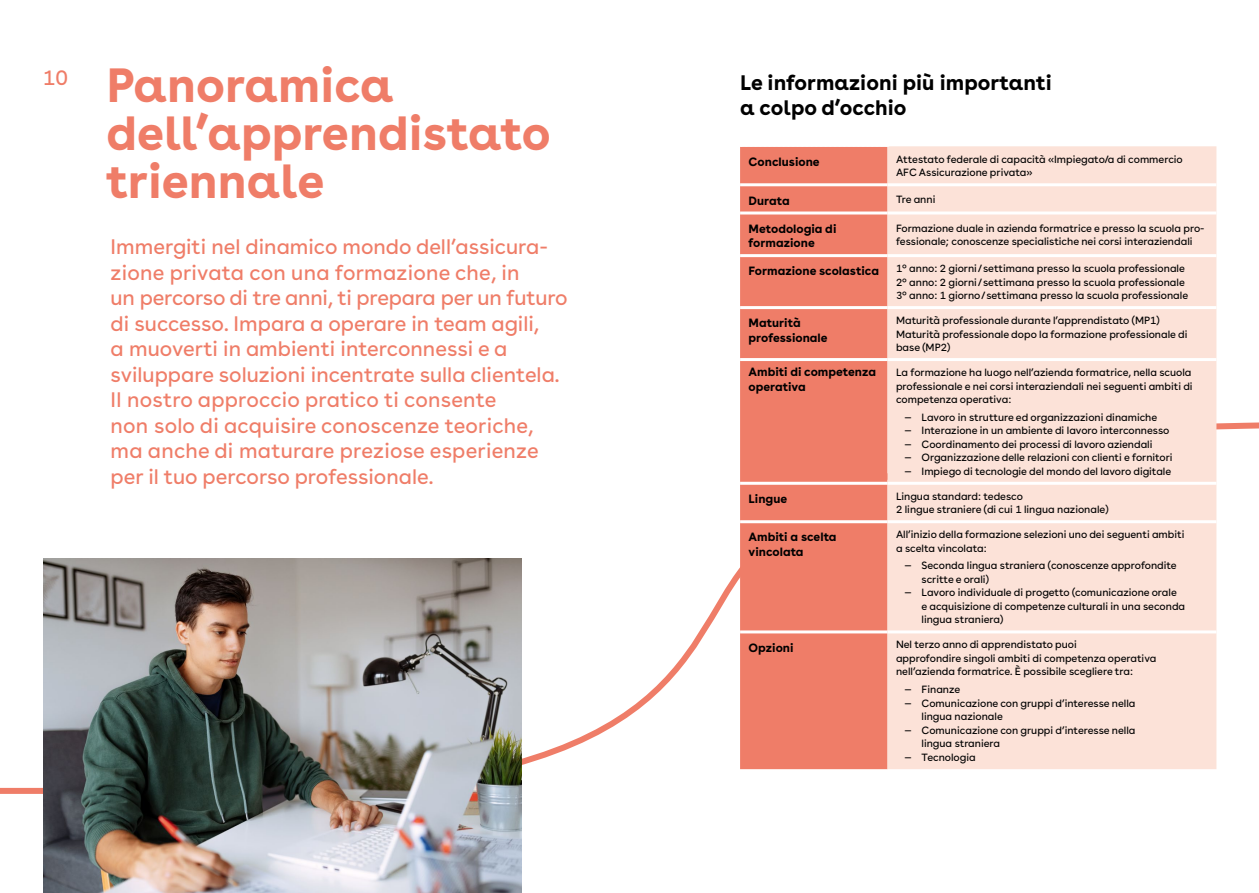
<style>
.page{position:relative;width:1259px;height:893px;background:#fff}
.page>*{position:absolute;margin:0;border:0;box-sizing:border-box;transform-origin:0 0}
.t1{font:700 48px/48px "Buenos Aires";color:#ef7d68}
.t2{font:21px/25.5px "Buenos Aires";color:#ef7d68}
.t3{font:700 21px/25.5px "Buenos Aires";color:#000}
.t4{font:700 12px/14.4px "Buenos Aires";color:#000}
.t5{font:10.5px/13.5px "Buenos Aires";letter-spacing:-.005em;color:#000}
</style>
<div class="page">
<svg style="left:0;top:419px;width:1259px;height:375px"></svg>
<img style="left:43px;top:559px;width:479px;height:334px">
<svg style="left:740px;top:147px;width:147px;height:622px;background:#ef7e6a"></svg>
<div style="left:887px;top:146px;width:329px;height:623px;background:#fce2d8"></div>
<hr style="left:887px;top:183px;width:329px;height:3px;background:#fff">
<hr style="left:887px;top:211px;width:329px;height:3px;background:#fff">
<hr style="left:887px;top:254px;width:329px;height:3px;background:#fff">
<hr style="left:887px;top:306px;width:329px;height:3px;background:#fff">
<hr style="left:887px;top:358px;width:329px;height:3px;background:#fff">
<hr style="left:887px;top:482px;width:329px;height:3px;background:#fff">
<hr style="left:887px;top:520px;width:329px;height:3px;background:#fff">
<hr style="left:740px;top:183px;width:147px;height:3px;background:#fff">
<hr style="left:740px;top:211px;width:147px;height:3px;background:#fff">
<hr style="left:740px;top:254px;width:147px;height:3px;background:#fff">
<hr style="left:740px;top:306px;width:147px;height:3px;background:#fff">
<hr style="left:740px;top:358px;width:147px;height:3px;background:#fff">
<hr style="left:740px;top:482px;width:147px;height:3px;background:#fff">
<hr style="left:740px;top:520px;width:147px;height:3px;background:#fff">
<hr style="left:740px;top:630px;width:147px;height:3px;background:#fff">
<hr style="left:887px;top:630px;width:329px;height:3px;background:#fff">
<h2 class="t2" style="left:43px;top:63px;width:27px">10</h2>
<h1 class="t1" style="left:106px;top:56px;width:446px">Panoramica dell’apprendistato triennale</h1>
<p class="t2" style="left:111px;top:232px;width:458px">Immergiti nel dinamico mondo dell’assicura&shy;zione privata con una formazione che, in<br>un percorso di tre anni, ti prepara per un futuro di successo. Impara a operare in team agili,<br>a muoverti in ambienti interconnessi e a sviluppare soluzioni incentrate sulla clientela.<br>Il nostro approccio pratico ti consente<br>non solo di acquisire conoscenze teoriche, ma anche di maturare preziose esperienze per il tuo percorso professionale.</p>
<h2 class="t3" style="left:740px;top:67px;width:313px">Le informazioni più importanti a colpo d’occhio</h2>
<p class="t4" style="left:748px;top:153px;width:73px">Conclusione</p>
<p class="t5" style="left:896px;top:151px;width:288px">Attestato federale di capacità «Impiegato/a di commercio<br>AFC Assicurazione privata»</p>
<p class="t4" style="left:748px;top:192px;width:43px">Durata</p>
<p class="t5" style="left:896px;top:191px;width:41px">Tre anni</p>
<p class="t4" style="left:748px;top:220px;width:89px">Metodologia di formazione</p>
<p class="t5" style="left:896px;top:220px;width:310px">Formazione duale in azienda formatrice e presso la scuola pro&shy;fessionale; conoscenze specialistiche nei corsi interaziendali</p>
<p class="t4" style="left:748px;top:263px;width:132px">Formazione scolastica</p>
<p class="t5" style="left:896px;top:261px;width:294px">1° anno: 2 giorni/settimana presso la scuola professionale<br>2° anno: 2 giorni/settimana presso la scuola professionale<br>3° anno: 1 giorno/settimana presso la scuola professionale</p>
<p class="t4" style="left:748px;top:315px;width:81px">Maturità professionale</p>
<p class="t5" style="left:896px;top:313px;width:293px">Maturità professionale durante l’apprendistato (MP1)<br>Maturità professionale dopo la formazione professionale di base (MP2)</p>
<p class="t4" style="left:748px;top:364px;width:129px">Ambiti di competenza operativa</p>
<p class="t5" style="left:896px;top:365px;width:298px;text-align:justify">La formazione ha luogo nell’azienda formatrice, nella scuola professionale e nei corsi interaziendali nei seguenti ambiti di competenza operativa:</p>
<p class="t5" style="left:904px;top:409px;width:254px">— Lavoro in strutture ed organizzazioni dinamiche</p>
<p class="t5" style="left:904px;top:423px;width:266px">— Interazione in un ambiente di lavoro interconnesso</p>
<p class="t5" style="left:904px;top:436px;width:249px">— Coordinamento dei processi di lavoro aziendali</p>
<p class="t5" style="left:904px;top:450px;width:270px">— Organizzazione delle relazioni con clienti e fornitori</p>
<p class="t5" style="left:904px;top:463px;width:268px">— Impiego di tecnologie del mondo del lavoro digitale</p>
<p class="t4" style="left:748px;top:490px;width:40px">Lingue</p>
<p class="t5" style="left:896px;top:488px;width:214px">Lingua standard: tedesco<br>2 lingue straniere (di cui 1 lingua nazionale)</p>
<p class="t4" style="left:748px;top:529px;width:89px">Ambiti a scelta vincolata</p>
<p class="t5" style="left:896px;top:527px;width:290px">All’inizio della formazione selezioni uno dei seguenti ambiti a scelta vincolata:</p>
<p class="t5" style="left:921px;top:558px;width:257px;text-indent:-17px">— Seconda lingua straniera (conoscenze approfondite scritte e orali)</p>
<p class="t5" style="left:921px;top:585px;width:265px;text-indent:-17px">— Lavoro individuale di progetto (comunicazione orale e acquisizione di competenze culturali in una seconda lingua straniera)</p>
<p class="t4" style="left:748px;top:639px;width:47px">Opzioni</p>
<p class="t5" style="left:896px;top:637px;width:262px">Nel terzo anno di apprendistato puoi<br>approfondire singoli ambiti di competenza operativa nell’azienda formatrice. È possibile scegliere tra:</p>
<p class="t5" style="left:904px;top:682px;width:57px">— Finanze</p>
<p class="t5" style="left:921px;top:695px;width:215px;text-indent:-17px">— Comunicazione con gruppi d’interesse nella lingua nazionale</p>
<p class="t5" style="left:921px;top:722px;width:215px;text-indent:-17px">— Comunicazione con gruppi d’interesse nella lingua straniera</p>
<p class="t5" style="left:904px;top:749px;width:73px">— Tecnologia</p>
</div>
